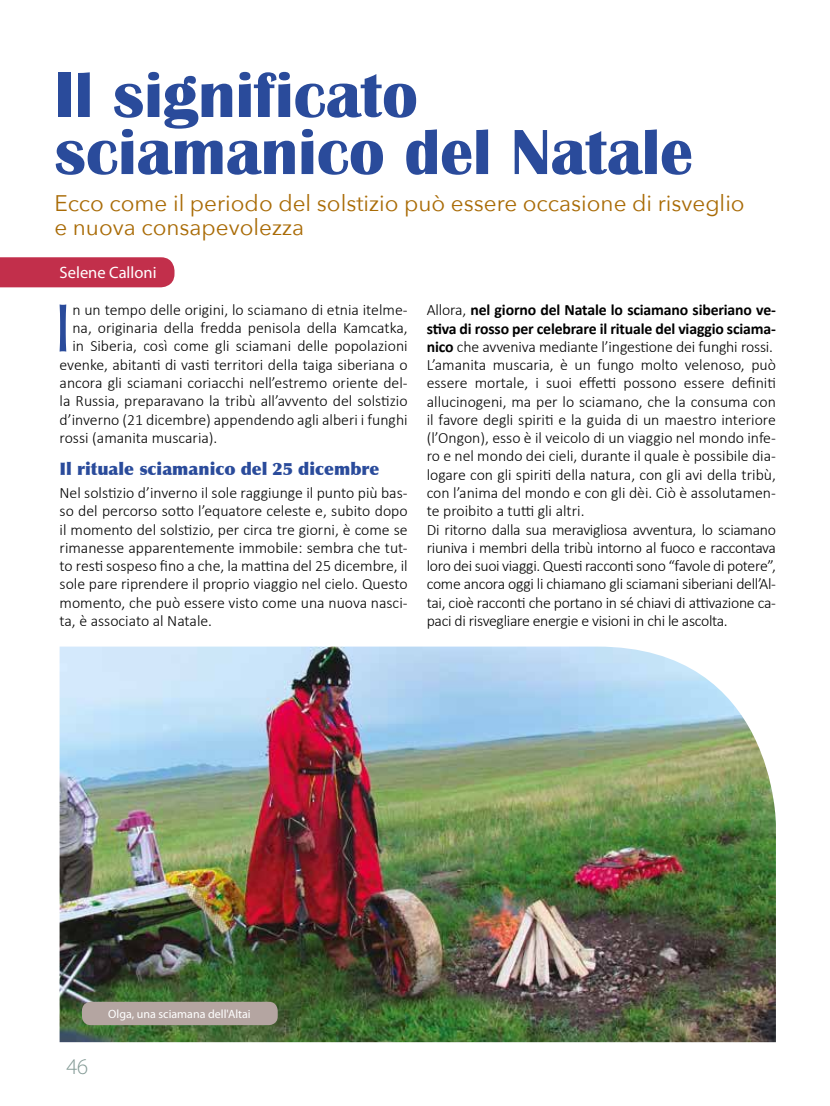
<style>
.page{position:relative;width:830px;height:1106px;background:#fff}
.page>*{position:absolute;margin:0;border:0;box-sizing:border-box;transform-origin:0 0}
.t1{font:68.25px "Optima";color:#2a4b9b}
.t2{font:700 66px/57px "Britannic";color:#2a4b9b}
.t3{font:22.5px/24px "Avenir Next";color:#a96b06}
.t4{font:300 22.5px "Myriad Pro";color:#839a95}
.t5{font:900 17.25px "Optima";color:#2a4b9b}
.t6{font:16.5px "Myriad Pro";color:#fff}
.t7{font:300 15.75px/18.3px "Calibri";color:#000;text-align:justify}
.t8{font:12px "Myriad Pro";color:#fff}
.s1{font-weight:700}
</style>
<div class="page">
<div style="left:0;top:257px;width:174px;height:30px;background:#c22f4b"></div>
<img style="left:60px;top:646px;width:715px;height:396px">
<div style="left:82px;top:1001px;width:195px;height:24px;background:#b4a5a1;border-radius:9px"></div>
<h2 class="t2" style="left:54px;top:67px;width:640px">Il significato sciamanico del Natale</h2>
<h3 class="t3" style="left:54px;top:190px;width:691px">Ecco come il periodo del solstizio può essere occasione di risveglio e nuova consapevolezza</h3>
<p class="t6" style="left:60px;top:262px;width:98px">Selene Calloni</p>
<h1 class="t1" style="left:53px;top:288px;width:20px">I</h1>
<p class="t7" style="left:72px;top:300px;width:336px">n un tempo delle origini, lo sciamano di etnia itelme-</p>
<p class="t7" style="left:72px;top:318px;width:336px">na, originaria della fredda penisola della Kamcatka,</p>
<p class="t7" style="left:72px;top:336px;width:336px">in Siberia, così come gli sciamani delle popolazioni</p>
<p class="t7" style="left:60px;top:354px;width:349px">evenke, abitanti di vasti territori della taiga siberiana o</p>
<p class="t7" style="left:60px;top:373px;width:349px">ancora gli sciamani coriacchi nell’estremo oriente del-</p>
<p class="t7" style="left:60px;top:391px;width:349px">la Russia, preparavano la tribù all’avvento del solstizio</p>
<p class="t7" style="left:60px;top:409px;width:349px">d’inverno (21 dicembre) appendendo agli alberi i funghi</p>
<p class="t7" style="left:60px;top:428px;width:159px">rossi (amanita muscaria).</p>
<p class="t5" style="left:60px;top:459px;width:321px">Il rituale sciamanico del 25 dicembre</p>
<p class="t7" style="left:60px;top:483px;width:349px">Nel solstizio d’inverno il sole raggiunge il punto più bas&shy;so del percorso sotto l’equatore celeste e, subito dopo il momento del solstizio, per circa tre giorni, è come se rimanesse apparentemente immobile: sembra che tut&shy;to resti sospeso fino a che, la mattina del 25 dicembre, il sole pare riprendere il proprio viaggio nel cielo. Questo momento, che può essere visto come una nuova nasci&shy;ta, è associato al Natale.</p>
<p class="t7" style="left:426px;top:300px;width:350px;text-align:left">Allora, <span class="s1">nel giorno del Natale lo sciamano siberiano ve&shy;stiva di rosso per celebrare il rituale del viaggio sciama&shy;nico</span> che avveniva mediante l’ingestione dei funghi rossi.<br>L’amanita muscaria, è un fungo molto velenoso, può essere mortale, i suoi effetti possono essere definiti allucinogeni, ma per lo sciamano, che la consuma con il favore degli spiriti e la guida di un maestro interiore (l’Ongon), esso è il veicolo di un viaggio nel mondo infe&shy;ro e nel mondo dei cieli, durante il quale è possibile dia&shy;logare con gli spiriti della natura, con gli avi della tribù, con l’anima del mondo e con gli dèi. Ciò è assolutamen&shy;te proibito a tutti gli altri.<br>Di ritorno dalla sua meravigliosa avventura, lo sciamano riuniva i membri della tribù intorno al fuoco e raccontava loro dei suoi viaggi. Questi racconti sono “favole di potere”, come ancora oggi li chiamano gli sciamani siberiani dell’Al&shy;tai, cioè racconti che portano in sé chiavi di attivazione ca&shy;paci di risvegliare energie e visioni in chi le ascolta.</p>
<h3 class="t4" style="left:66px;top:1053px;width:23px">46</h3>
<p class="t8" style="left:108px;top:1006px;width:144px">Olga, una sciamana dell'Altai</p>
</div>
